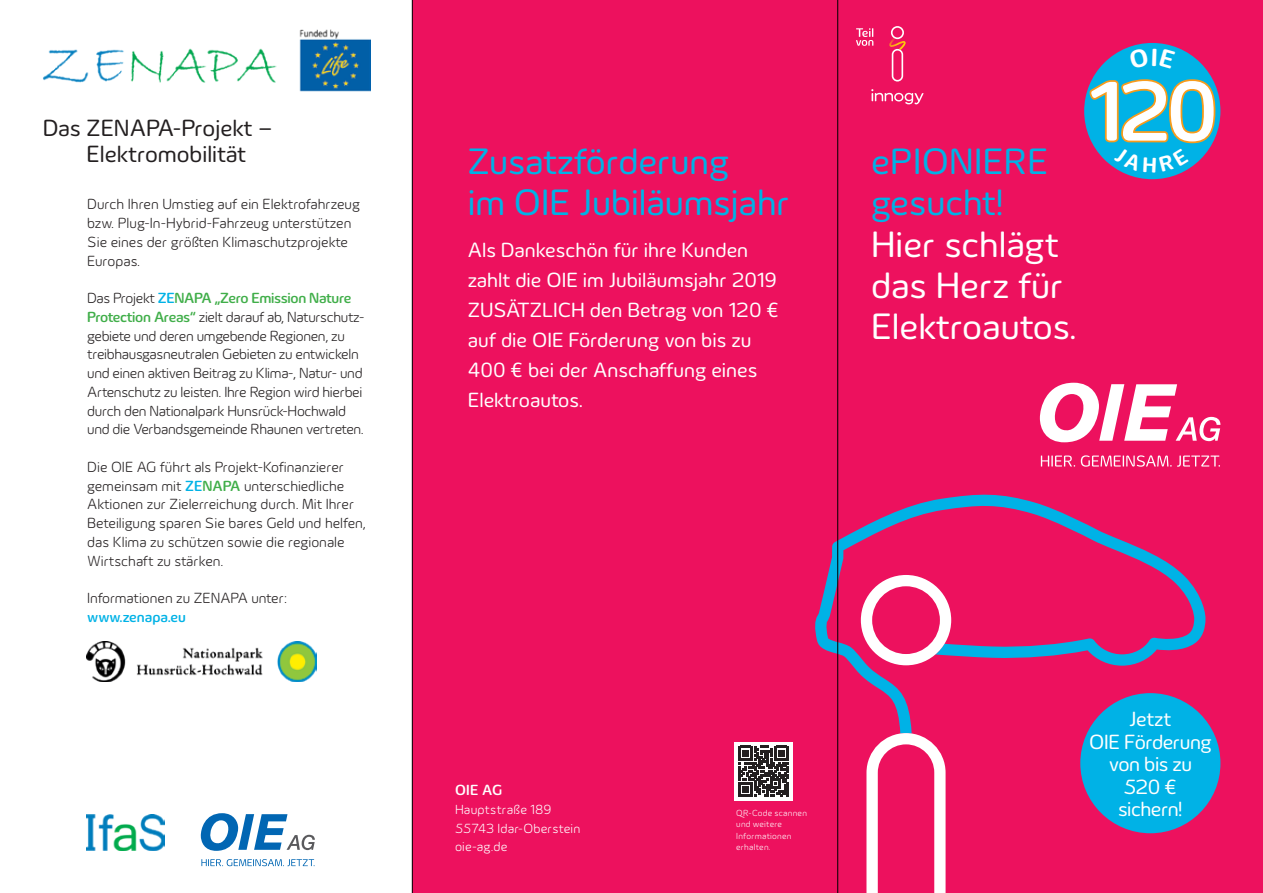
<style>
.page{position:relative;width:1263px;height:893px;background:#fff}
.page>*{position:absolute;margin:0;border:0;box-sizing:border-box;transform-origin:0 0}
.t1{font:37.5px/41.2px "Innogy";color:#00b2e6}
.t2{font:37.5px/41.2px "Innogy";color:#fff}
.t3{font:24px/26.4px "Innogy";color:#231f20}
.t4{font:21px/30px "Innogy";color:#fff}
.t5{font:21px/22.5px "Innogy";letter-spacing:-.025em;color:#fff;text-align:center}
.t6{font:300 15px/18.8px "Innogy";color:#231f20}
.t7{font:300 15px/18.8px "Innogy";letter-spacing:-.02em;color:#231f20}
.t8{font:500 15px "Innogy";color:#00b2e6}
.t9{font:500 15px "Innogy";color:#fff}
.t10{font:300 13.5px/18.9px "Innogy";letter-spacing:.01em;color:#fff}
.t11{font:300 9px/11.2px "Innogy";letter-spacing:.025em;color:#fff}
.s1{font-weight:500;color:#00b2e6}
.s2{font-weight:500;color:#40ae49}
</style>
<div class="page">
<div style="left:838px;top:0;width:425px;height:893px;background:#ed115e"></div>
<div style="left:412px;top:0;width:426px;height:893px;background:#ed115e"></div>
<svg style="left:734px;top:742px;width:59px;height:58px"></svg>
<svg style="left:738px;top:746px;width:50px;height:50px;background:#5a5758"></svg>
<svg style="left:1040px;top:383px;width:180px;height:59px"></svg>
<svg style="left:1041px;top:456px;width:34px;height:11px"></svg>
<svg style="left:1081px;top:455px;width:139px;height:12px"></svg>
<svg style="left:856px;top:28px;width:17px;height:18px"></svg>
<svg style="left:871px;top:89px;width:53px;height:15px"></svg>
<svg style="left:889px;top:26px;width:17px;height:56px"></svg>
<svg style="left:815px;top:492px;width:390px;height:242px"></svg>
<svg style="left:866px;top:733px;width:79px;height:160px"></svg>
<svg style="left:861px;top:575px;width:90px;height:90px"></svg>
<div style="left:1080px;top:693px;width:140px;height:140px;background:#00b2e6;border-radius:50%"></div>
<img style="left:43px;top:29px;width:327px;height:63px">
<img style="left:87px;top:814px;width:78px;height:36px">
<img style="left:87px;top:642px;width:230px;height:39px">
<svg style="left:201px;top:813px;width:114px;height:38px"></svg>
<svg style="left:201px;top:859px;width:114px;height:7px"></svg>
<hr style="left:412px;top:0;width:1px;height:893px;background:#000">
<hr style="left:837px;top:0;width:1px;height:893px;background:#000">
<svg style="left:1084px;top:43px;width:136px;height:136px"></svg>
<h2 class="t3" style="left:87px;top:114px;width:187px;text-indent:-44px">Das ZENAPA-Projekt –<br>Elektromobilität</h2>
<p class="t6" style="left:87px;top:195px;width:274px">Durch Ihren Umstieg auf ein Elektrofahrzeug bzw. Plug-In-Hybrid-Fahrzeug unterstützen Sie eines der größten Klimaschutzprojekte Europas.</p>
<p class="t7" style="left:87px;top:289px;width:279px">Das Projekt <span class="s1">ZE</span><span class="s2">NAPA „Zero Emission Nature Protection Areas“</span> zielt darauf ab, Naturschutz&shy;gebiete und deren umgebende Regionen, zu treibhausgasneutralen Gebieten zu entwickeln und einen aktiven Beitrag zu Klima-, Natur- und Artenschutz zu leisten. Ihre Region wird hierbei durch den Nationalpark Hunsrück-Hochwald und die Verbandsgemeinde Rhaunen vertreten.</p>
<p class="t6" style="left:87px;top:458px;width:280px">Die OIE AG führt als Projekt-Kofinanzierer gemeinsam mit <span class="s1">ZE</span><span class="s2">NAPA</span> unterschiedliche Aktionen zur Zielerreichung durch. Mit Ihrer Beteiligung sparen Sie bares Geld und helfen, das Klima zu schützen sowie die regionale Wirtschaft zu stärken.</p>
<p class="t6" style="left:87px;top:589px;width:201px">Informationen zu ZENAPA unter:</p>
<p class="t8" style="left:87px;top:608px;width:100px">www.zenapa.eu</p>
<h1 class="t1" style="left:468px;top:141px;width:324px">Zusatzförderung<br>im OIE Jubiläumsjahr</h1>
<h3 class="t4" style="left:468px;top:235px;width:313px">Als Dankeschön für ihre Kunden zahlt die OIE im Jubiläumsjahr 2019<br>ZUSÄTZLICH den Betrag von 120 € auf die OIE Förderung von bis zu<br>400 € bei der Anschaffung eines<br>Elektroautos.</h3>
<h1 class="t1" style="left:871px;top:141px;width:178px">ePIONIERE gesucht!</h1>
<h1 class="t2" style="left:871px;top:224px;width:207px">Hier schlägt das Herz für<br>Elektroautos.</h1>
<p class="t9" style="left:455px;top:781px;width:49px">OIE AG</p>
<p class="t10" style="left:455px;top:800px;width:127px">Hauptstraße 189<br>55743 Idar-Oberstein</p>
<p class="t10" style="left:455px;top:837px;width:54px">oie-ag.de</p>
<p class="t11" style="left:736px;top:808px;width:72px">QR-Code scannen und weitere<br>Informationen erhalten.</p>
<h3 class="t5" style="left:1089px;top:708px;width:124px">Jetzt<br>OIE Förderung von bis zu<br>520 € sichern!</h3>
</div>
